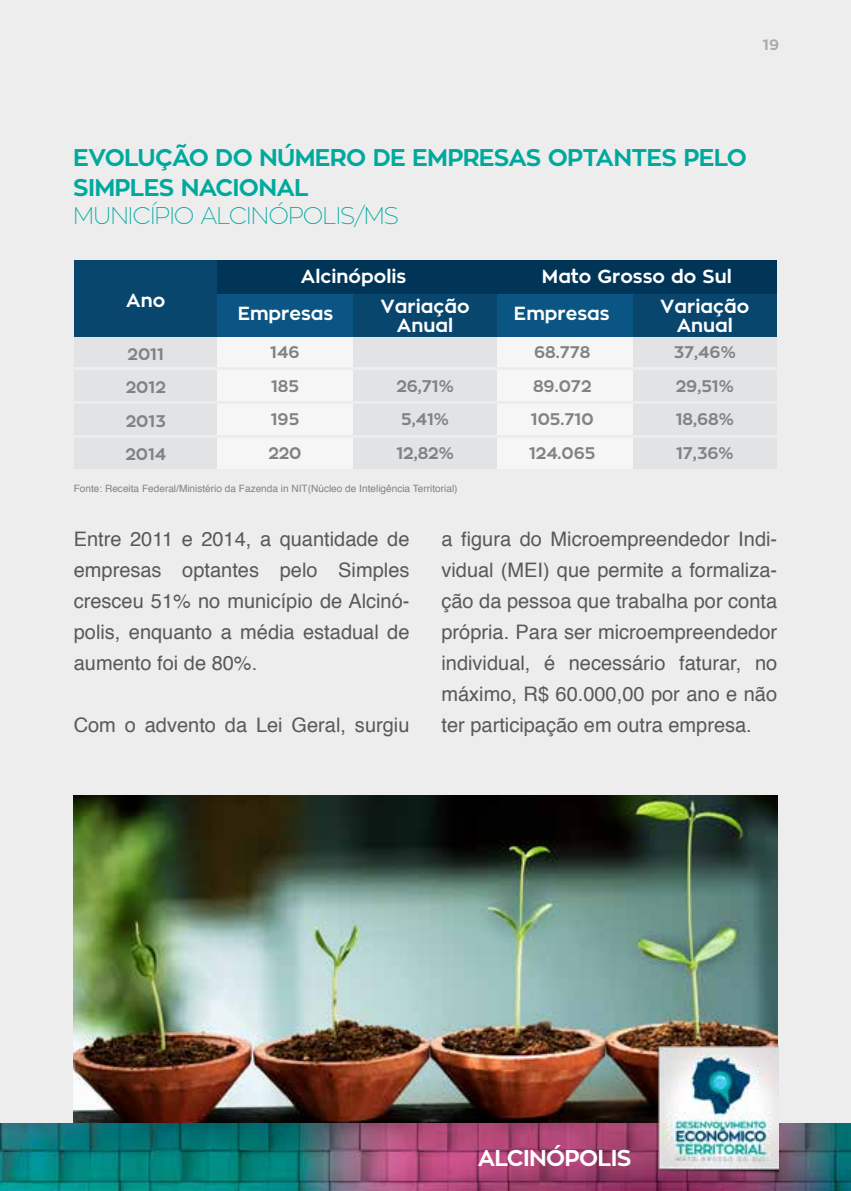
<style>
.page{position:relative;width:851px;height:1191px;background:#fff}
.page>*{position:absolute;margin:0;border:0;box-sizing:border-box;transform-origin:0 0}
.t1{font:700 24px/30px "Zona Pro";letter-spacing:-.03em;color:#00a99d}
.t2{font:100 24px "Zona Pro";letter-spacing:-.04em;color:#00a99d}
.t3{font:700 22.8px "Zona Pro";letter-spacing:-.03em;color:#fff}
.t4{font:20px/31px "Helvetica";color:#58595b;text-align:justify}
.t5{font:700 18.8px/30.2px "Zona Pro";color:#fff}
.t6{font:700 16.8px/33.6px "Zona Pro";color:#808285}
.t7{font:700 15px "Zona Pro";color:#a7a9ac}
.t8{font:10px "Helvetica";color:#808285}
</style>
<div class="page">
<div style="left:0;top:0;width:850px;height:1191px;background:#ededee"></div>
<img style="left:74px;top:795px;width:703px;height:328px">
<img style="left:0;top:1123px;width:850px;height:68px">
<img style="left:655px;top:1043px;width:123px;height:130px">
<div style="left:74px;top:336px;width:144px;height:31px;background:#e2e3e4"></div>
<div style="left:74px;top:370px;width:144px;height:31px;background:#e2e3e4"></div>
<div style="left:74px;top:404px;width:144px;height:31px;background:#e2e3e4"></div>
<div style="left:353px;top:336px;width:144px;height:31px;background:#e2e3e4"></div>
<div style="left:353px;top:370px;width:144px;height:31px;background:#e2e3e4"></div>
<div style="left:353px;top:404px;width:144px;height:31px;background:#e2e3e4"></div>
<div style="left:74px;top:438px;width:144px;height:31px;background:#e2e3e4"></div>
<div style="left:353px;top:438px;width:144px;height:31px;background:#e2e3e4"></div>
<div style="left:217px;top:336px;width:136px;height:31px;background:#f6f6f6"></div>
<div style="left:217px;top:370px;width:136px;height:31px;background:#f6f6f6"></div>
<div style="left:217px;top:404px;width:136px;height:31px;background:#f6f6f6"></div>
<div style="left:74px;top:260px;width:144px;height:77px;background:#08466e"></div>
<div style="left:353px;top:290px;width:144px;height:47px;background:#08466e"></div>
<div style="left:217px;top:290px;width:136px;height:47px;background:#0a5583"></div>
<div style="left:217px;top:260px;width:280px;height:34px;background:#003557"></div>
<div style="left:217px;top:438px;width:136px;height:31px;background:#f6f6f6"></div>
<div style="left:632px;top:336px;width:145px;height:31px;background:#e2e3e4"></div>
<div style="left:632px;top:370px;width:145px;height:31px;background:#e2e3e4"></div>
<div style="left:632px;top:404px;width:145px;height:31px;background:#e2e3e4"></div>
<div style="left:632px;top:438px;width:145px;height:31px;background:#e2e3e4"></div>
<div style="left:496px;top:336px;width:136px;height:31px;background:#f6f6f6"></div>
<div style="left:496px;top:370px;width:136px;height:31px;background:#f6f6f6"></div>
<div style="left:496px;top:404px;width:136px;height:31px;background:#f6f6f6"></div>
<div style="left:632px;top:290px;width:145px;height:47px;background:#08466e"></div>
<div style="left:496px;top:290px;width:136px;height:47px;background:#0a5583"></div>
<div style="left:496px;top:260px;width:281px;height:34px;background:#003557"></div>
<div style="left:496px;top:438px;width:136px;height:31px;background:#f6f6f6"></div>
<p class="t7" style="left:762px;top:35px;width:18px">19</p>
<p class="t1" style="left:73px;top:143px;width:675px">EVOLUÇÃO DO NÚMERO DE EMPRESAS OPTANTES PELO<br>SIMPLES NACIONAL</p>
<p class="t2" style="left:73px;top:200px;width:327px">MUNICÍPIO ALCINÓPOLIS/MS</p>
<p class="t5" style="left:126px;top:285px;width:41px">Ano</p>
<p class="t6" style="left:125px;top:337px;width:42px">2011<br>2012<br>2013<br>2014</p>
<p class="t5" style="left:380px;top:261px;width:90px;text-indent:-80px">Alcinópolis<br>Variação</p>
<p class="t5" style="left:397px;top:310px;width:58px">Anual</p>
<p class="t5" style="left:238px;top:298px;width:97px">Empresas</p>
<p class="t5" style="left:660px;top:261px;width:90px;text-indent:-118px">Mato Grosso do Sul<br>Variação</p>
<p class="t5" style="left:676px;top:310px;width:58px">Anual</p>
<p class="t5" style="left:514px;top:298px;width:97px">Empresas</p>
<p class="t6" style="left:268px;top:335px;width:35px">146<br>185<br>195<br>220</p>
<p class="t6" style="left:529px;top:335px;width:68px">68.778<br>89.072<br>105.710<br>124.065</p>
<p class="t6" style="left:396px;top:369px;width:59px">26,71%<br>5,41%<br>12,82%</p>
<p class="t6" style="left:673px;top:335px;width:63px;text-align:justify">37,46% 29,51% 18,68% 17,36%</p>
<p class="t8" style="left:74px;top:480px;width:385px">Fonte: Receita Federal/Ministério da Fazenda in NIT(Núcleo de Inteligência Territorial)</p>
<p class="t4" style="left:74px;top:524px;width:337px">Entre 2011 e 2014, a quantidade de empresas optantes pelo Simples cresceu 51% no município de Alcinó&shy;polis, enquanto a média estadual de aumento foi de 80%.</p>
<p class="t4" style="left:74px;top:710px;width:337px">Com o advento da Lei Geral, surgiu</p>
<p class="t4" style="left:441px;top:524px;width:337px">a figura do Microempreendedor Indi&shy;vidual (MEI) que permite a formaliza&shy;ção da pessoa que trabalha por conta própria. Para ser microempreendedor individual, é necessário faturar, no máximo, R$ 60.000,00 por ano e não ter participação em outra empresa.</p>
<p class="t3" style="left:478px;top:1143px;width:155px">ALCINÓPOLIS</p>
</div>
